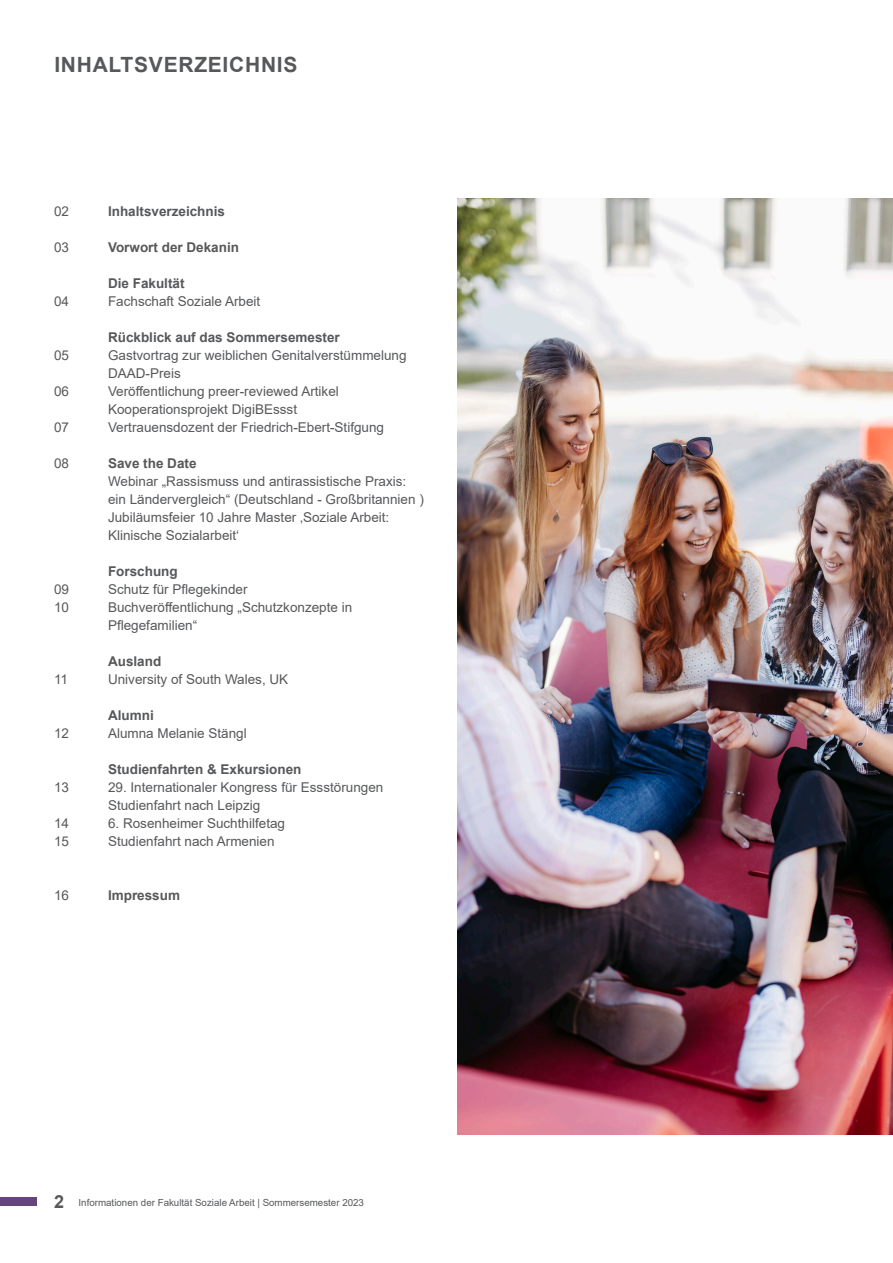
<style>
.page{position:relative;width:893px;height:1263px;background:#fff}
.page>*{position:absolute;margin:0;border:0;box-sizing:border-box;transform-origin:0 0}
.Fließtext{font:700 21px "Arial";letter-spacing:.035em;color:#57585a}
.t1{font:700 18px "Arial";color:#57585a}
.t2{font:13.5px "Arial";color:#57585a}
.t3{font:700 13.5px "Arial";color:#57585a}
.t4{font:9.75px "Arial";color:#57585a}
</style>
<div class="page">
<div style="left:0;top:1197px;width:37px;height:9px;background:#66457e"></div>
<img style="left:457px;top:198px;width:436px;height:936px">
<p class="Fließtext" style="left:54px;top:50px;width:245px">INHALTSVERZEICHNIS</p>
<p class="t2" style="left:54px;top:202px;width:17px">02</p>
<p class="t3" style="left:108px;top:202px;width:119px">Inhaltsverzeichnis</p>
<p class="t2" style="left:54px;top:238px;width:17px">03</p>
<p class="t3" style="left:108px;top:238px;width:133px">Vorwort der Dekanin</p>
<p class="t3" style="left:108px;top:274px;width:78px">Die Fakultät</p>
<p class="t2" style="left:54px;top:292px;width:17px">04</p>
<p class="t2" style="left:108px;top:292px;width:154px">Fachschaft Soziale Arbeit</p>
<p class="t3" style="left:108px;top:328px;width:233px">Rückblick auf das Sommersemester</p>
<p class="t2" style="left:54px;top:346px;width:17px">05</p>
<p class="t2" style="left:108px;top:346px;width:300px">Gastvortrag zur weiblichen Genitalverstümmelung</p>
<p class="t2" style="left:108px;top:364px;width:74px">DAAD-Preis</p>
<p class="t2" style="left:54px;top:382px;width:17px">06</p>
<p class="t2" style="left:108px;top:382px;width:232px">Veröffentlichung preer-reviewed Artikel</p>
<p class="t2" style="left:108px;top:400px;width:191px">Kooperationsprojekt DigiBEssst</p>
<p class="t2" style="left:54px;top:418px;width:17px">07</p>
<p class="t2" style="left:108px;top:418px;width:278px">Vertrauensdozent der Friedrich-Ebert-Stifgung</p>
<p class="t2" style="left:54px;top:454px;width:17px">08</p>
<p class="t3" style="left:108px;top:454px;width:90px">Save the Date</p>
<p class="t2" style="left:108px;top:472px;width:300px">Webinar „Rassismuss und antirassistische Praxis:</p>
<p class="t2" style="left:108px;top:490px;width:317px">ein Ländervergleich“ (Deutschland - Großbritannien )</p>
<p class="t2" style="left:108px;top:508px;width:283px">Jubiläumsfeier 10 Jahre Master ‚Soziale Arbeit:</p>
<p class="t2" style="left:108px;top:526px;width:133px">Klinische Sozialarbeit‘</p>
<p class="t3" style="left:108px;top:562px;width:71px">Forschung</p>
<p class="t2" style="left:54px;top:580px;width:17px">09</p>
<p class="t2" style="left:108px;top:580px;width:141px">Schutz für Pflegekinder</p>
<p class="t2" style="left:54px;top:598px;width:17px">10</p>
<p class="t2" style="left:108px;top:598px;width:246px">Buchveröffentlichung „Schutzkonzepte in</p>
<p class="t2" style="left:108px;top:616px;width:91px">Pflegefamilien“</p>
<p class="t3" style="left:108px;top:652px;width:55px">Ausland</p>
<p class="t2" style="left:54px;top:670px;width:16px">11</p>
<p class="t2" style="left:108px;top:670px;width:182px">University of South Wales, UK</p>
<p class="t3" style="left:108px;top:706px;width:47px">Alumni</p>
<p class="t2" style="left:54px;top:724px;width:17px">12</p>
<p class="t2" style="left:108px;top:724px;width:140px">Alumna Melanie Stängl</p>
<p class="t3" style="left:108px;top:760px;width:195px">Studienfahrten &amp; Exkursionen</p>
<p class="t2" style="left:54px;top:778px;width:17px">13</p>
<p class="t2" style="left:108px;top:778px;width:277px">29. Internationaler Kongress für Essstörungen</p>
<p class="t2" style="left:108px;top:796px;width:154px">Studienfahrt nach Leipzig</p>
<p class="t2" style="left:54px;top:814px;width:17px">14</p>
<p class="t2" style="left:108px;top:814px;width:179px">6. Rosenheimer Suchthilfetag</p>
<p class="t2" style="left:54px;top:832px;width:17px">15</p>
<p class="t2" style="left:108px;top:832px;width:168px">Studienfahrt nach Armenien</p>
<p class="t2" style="left:54px;top:886px;width:17px">16</p>
<p class="t3" style="left:108px;top:886px;width:74px">Impressum</p>
<h2 class="t1" style="left:54px;top:1188px;width:12px">2</h2>
<p class="t4" style="left:79px;top:1196px;width:287px">Informationen der Fakultät Soziale Arbeit | Sommersemester 2023</p>
</div>
